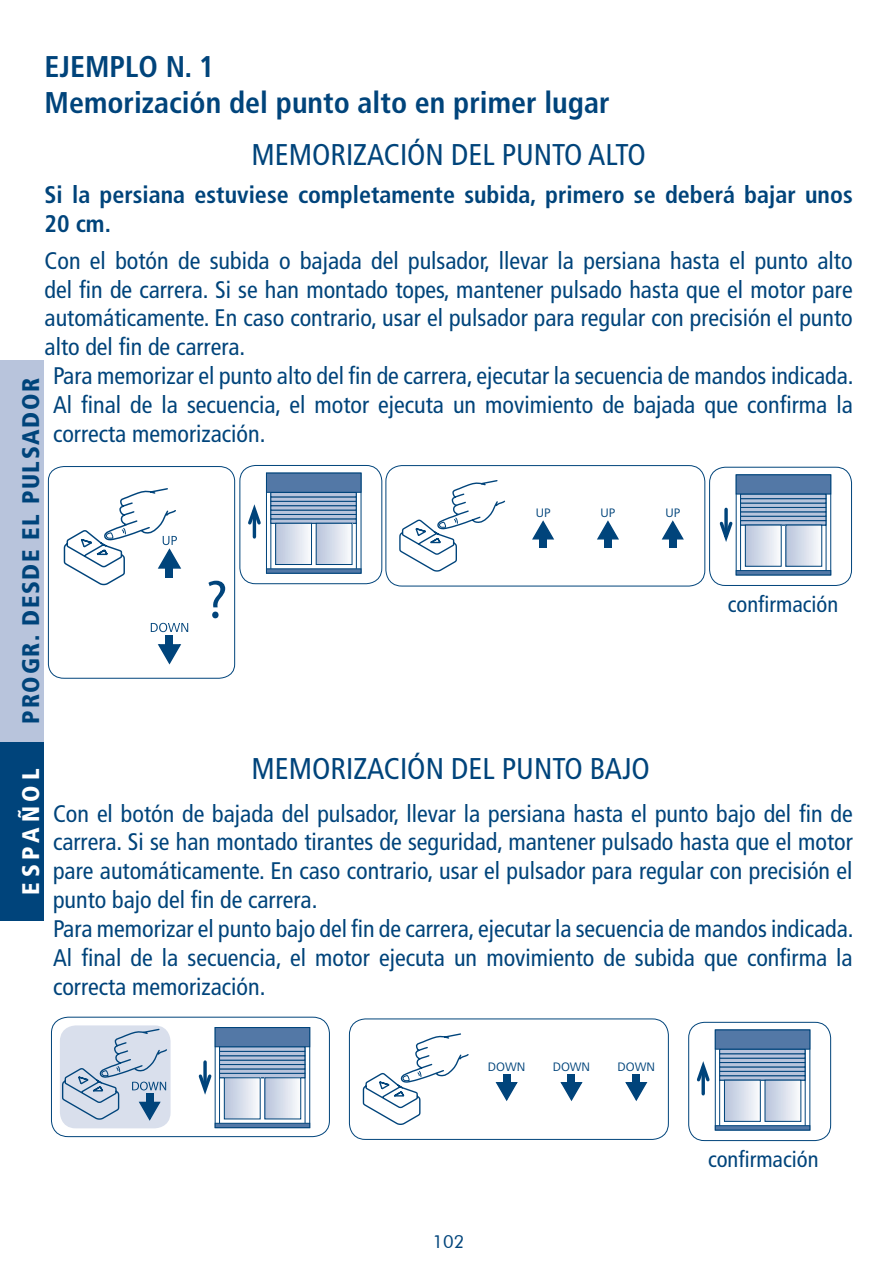
<style>
.page{position:relative;width:893px;height:1278px;background:#fff}
.page>*{position:absolute;margin:0;border:0;box-sizing:border-box;transform-origin:0 0}
.t1{font:condensed 30px "Frutiger LT Std";color:#00447b}
.t2{font:700 condensed 30px "Frutiger LT Std";color:#00447b}
.t3{font:condensed 24px/28.8px "Frutiger LT Std";color:#00447b;text-align:justify}
.t4{font:700 condensed 24px/28.8px "Frutiger LT Std";color:#00447b}
.t5{font:900 condensed 24px "Frutiger LT Std";letter-spacing:.07em;color:#00447b}
.t6{font:900 condensed 24px "Frutiger LT Std";letter-spacing:.2em;color:#fff}
.t7{font:condensed 22.5px "Frutiger LT Std";color:#00447b}
.t8{font:18px "Futura BT";color:#00447b}
.t9{font:12.6px "Frutiger Next LT";color:#00447b}
</style>
<div class="page">
<hr style="left:253px;top:511px;width:3px;height:26px;background:#00447b">
<svg style="left:248px;top:504px;width:13px;height:23px"></svg>
<div style="left:239px;top:465px;width:143px;height:119px;border:1px solid #00447b;border-radius:16px"></div>
<div style="left:266px;top:473px;width:95px;height:100px;border:1px solid #00447b"></div>
<div style="left:266px;top:473px;width:95px;height:20px;background:#5378a6;border:1px solid #00447b"></div>
<svg style="left:266px;top:569px;width:95px;height:4px"></svg>
<hr style="left:270px;top:492px;width:1px;height:77px;background:#00447b">
<hr style="left:356px;top:492px;width:1px;height:77px;background:#00447b">
<hr style="left:271px;top:523px;width:85px;height:1px;background:#00447b">
<svg style="left:271px;top:519px;width:85px;height:4px"></svg>
<svg style="left:271px;top:515px;width:85px;height:4px"></svg>
<svg style="left:271px;top:510px;width:85px;height:5px"></svg>
<svg style="left:271px;top:506px;width:85px;height:4px"></svg>
<svg style="left:271px;top:502px;width:85px;height:4px"></svg>
<svg style="left:271px;top:497px;width:85px;height:5px"></svg>
<svg style="left:271px;top:492px;width:85px;height:5px"></svg>
<svg style="left:318px;top:525px;width:30px;height:38px"></svg>
<div style="left:316px;top:523px;width:36px;height:42px;border:1px solid #00447b"></div>
<svg style="left:277px;top:525px;width:31px;height:38px"></svg>
<div style="left:275px;top:523px;width:37px;height:42px;border:1px solid #00447b"></div>
<svg style="left:399px;top:480px;width:107px;height:92px"></svg>
<div style="left:604px;top:535px;width:7px;height:13px;background:#00447b"></div>
<svg style="left:597px;top:520px;width:22px;height:21px"></svg>
<div style="left:539px;top:535px;width:8px;height:13px;background:#00447b"></div>
<svg style="left:532px;top:520px;width:23px;height:20px"></svg>
<div style="left:669px;top:535px;width:7px;height:13px;background:#00447b"></div>
<svg style="left:661px;top:520px;width:23px;height:21px"></svg>
<div style="left:385px;top:465px;width:320px;height:121px;border:1px solid #00447b;border-radius:16px"></div>
<svg style="left:724px;top:509px;width:4px;height:10px"></svg>
<svg style="left:719px;top:519px;width:14px;height:23px"></svg>
<div style="left:709px;top:467px;width:143px;height:119px;border:1px solid #00447b;border-radius:16px"></div>
<div style="left:736px;top:475px;width:95px;height:19px;background:#5378a6;border:1px solid #00447b"></div>
<svg style="left:736px;top:570px;width:95px;height:5px"></svg>
<hr style="left:740px;top:494px;width:1px;height:77px;background:#00447b">
<hr style="left:825px;top:494px;width:1px;height:76px;background:#00447b">
<hr style="left:740px;top:525px;width:86px;height:1px;background:#00447b">
<svg style="left:741px;top:521px;width:85px;height:4px"></svg>
<svg style="left:741px;top:516px;width:85px;height:5px"></svg>
<svg style="left:741px;top:512px;width:85px;height:4px"></svg>
<svg style="left:741px;top:508px;width:85px;height:4px"></svg>
<svg style="left:741px;top:503px;width:85px;height:5px"></svg>
<svg style="left:741px;top:499px;width:85px;height:4px"></svg>
<svg style="left:741px;top:494px;width:85px;height:5px"></svg>
<svg style="left:787px;top:527px;width:31px;height:37px"></svg>
<svg style="left:747px;top:527px;width:30px;height:37px"></svg>
<div style="left:503px;top:1074px;width:7px;height:12px;background:#00447b"></div>
<svg style="left:495px;top:1081px;width:23px;height:20px"></svg>
<div style="left:568px;top:1074px;width:7px;height:12px;background:#00447b"></div>
<svg style="left:560px;top:1081px;width:23px;height:20px"></svg>
<div style="left:632px;top:1074px;width:8px;height:12px;background:#00447b"></div>
<svg style="left:625px;top:1082px;width:23px;height:19px"></svg>
<svg style="left:362px;top:1033px;width:107px;height:92px"></svg>
<div style="left:349px;top:1019px;width:319px;height:121px;border:1px solid #00447b;border-radius:16px"></div>
<svg style="left:701px;top:1084px;width:4px;height:10px"></svg>
<svg style="left:697px;top:1061px;width:13px;height:23px"></svg>
<div style="left:688px;top:1022px;width:143px;height:119px;border:1px solid #00447b;border-radius:16px"></div>
<div style="left:715px;top:1030px;width:95px;height:100px;border:1px solid #00447b"></div>
<div style="left:715px;top:1030px;width:95px;height:19px;background:#5378a6;border:1px solid #00447b"></div>
<svg style="left:715px;top:1125px;width:95px;height:5px"></svg>
<hr style="left:719px;top:1049px;width:1px;height:77px;background:#00447b">
<hr style="left:804px;top:1049px;width:1px;height:76px;background:#00447b">
<hr style="left:719px;top:1080px;width:86px;height:1px;background:#00447b">
<svg style="left:719px;top:1076px;width:86px;height:4px"></svg>
<svg style="left:719px;top:1072px;width:86px;height:4px"></svg>
<svg style="left:719px;top:1067px;width:86px;height:5px"></svg>
<svg style="left:719px;top:1063px;width:86px;height:4px"></svg>
<svg style="left:719px;top:1058px;width:86px;height:5px"></svg>
<svg style="left:719px;top:1054px;width:86px;height:4px"></svg>
<svg style="left:719px;top:1049px;width:86px;height:5px"></svg>
<svg style="left:766px;top:1082px;width:31px;height:38px"></svg>
<svg style="left:726px;top:1082px;width:30px;height:38px"></svg>
<div style="left:724px;top:1080px;width:36px;height:42px;border:1px solid #00447b"></div>
<svg style="left:203px;top:1027px;width:108px;height:101px"></svg>
<svg style="left:203px;top:1062px;width:4px;height:10px"></svg>
<svg style="left:198px;top:1072px;width:16px;height:28px"></svg>
<div style="left:215px;top:1027px;width:95px;height:101px;border:1px solid #00447b"></div>
<div style="left:215px;top:1027px;width:95px;height:20px;background:#5378a6;border:1px solid #00447b"></div>
<svg style="left:215px;top:1123px;width:95px;height:5px"></svg>
<hr style="left:219px;top:1047px;width:1px;height:76px;background:#00447b">
<hr style="left:304px;top:1047px;width:1px;height:76px;background:#00447b">
<svg style="left:220px;top:1073px;width:85px;height:5px"></svg>
<svg style="left:220px;top:1069px;width:85px;height:4px"></svg>
<svg style="left:220px;top:1065px;width:85px;height:4px"></svg>
<svg style="left:220px;top:1060px;width:85px;height:5px"></svg>
<svg style="left:220px;top:1056px;width:85px;height:4px"></svg>
<svg style="left:220px;top:1052px;width:85px;height:4px"></svg>
<svg style="left:220px;top:1047px;width:85px;height:5px"></svg>
<svg style="left:267px;top:1079px;width:32px;height:38px"></svg>
<svg style="left:226px;top:1079px;width:32px;height:38px"></svg>
<div style="left:224px;top:1077px;width:36px;height:42px;border:1px solid #00447b"></div>
<div style="left:51px;top:1017px;width:279px;height:120px;border:1px solid #00447b;border-radius:16px"></div>
<div style="left:60px;top:1025px;width:110px;height:103px;background:#d9dfec;border-radius:16px"></div>
<svg style="left:61px;top:1028px;width:107px;height:94px"></svg>
<div style="left:48px;top:466px;width:187px;height:213px;border:1px solid #00447b;border-radius:15px"></div>
<svg style="left:208px;top:581px;width:17px;height:37px"></svg>
<div style="left:166px;top:635px;width:7px;height:14px;background:#00447b"></div>
<svg style="left:157px;top:643px;width:25px;height:22px"></svg>
<svg style="left:151px;top:623px;width:7px;height:9px"></svg>
<svg style="left:159px;top:623px;width:8px;height:9px"></svg>
<div style="left:160px;top:624px;width:6px;height:7px;background:#fff;border-radius:50%"></div>
<svg style="left:168px;top:623px;width:20px;height:9px"></svg>
<svg style="left:63px;top:488px;width:119px;height:98px"></svg>
<div style="left:0;top:360px;width:44px;height:382px;background:#b8c4dc"></div>
<div style="left:0;top:742px;width:44px;height:179px;background:#00447b"></div>
<p class="t2" style="left:45px;top:49px;width:171px">EJEMPLO N. 1</p>
<p class="t2" style="left:45px;top:85px;width:566px">Memorización del punto alto en primer lugar</p>
<p class="t1" style="left:251px;top:137px;width:396px">MEMORIZACIÓN DEL PUNTO ALTO</p>
<p class="t4" style="left:45px;top:180px;width:809px">Si la persiana estuviese completamente subida, primero se deberá bajar unos<br>20 cm.</p>
<p class="t3" style="left:45px;top:246px;width:809px">Con el botón de subida o bajada del pulsador, llevar la persiana hasta el punto alto del fin de carrera. Si se han montado topes, mantener pulsado hasta que el motor pare automáticamente. En caso contrario, usar el pulsador para regular con precisión el punto alto del fin de carrera.</p>
<p class="t3" style="left:53px;top:361px;width:802px">Para memorizar el punto alto del fin de carrera, ejecutar la secuencia de mandos indicada.<br>Al final de la secuencia, el motor ejecuta un movimiento de bajada que confirma la correcta memorización.</p>
<p class="t5" style="left:16px;top:723px;width:347px;rotate:-90deg">PROGR. DESDE EL PULSADOR</p>
<p class="t9" style="left:536px;top:506px;width:16px">UP</p>
<p class="t9" style="left:600px;top:506px;width:16px">UP</p>
<p class="t9" style="left:665px;top:506px;width:16px">UP</p>
<p class="t7" style="left:727px;top:591px;width:112px">confirmación</p>
<p class="t6" style="left:16px;top:895px;width:127px;rotate:-90deg">ESPAÑOL</p>
<p class="t1" style="left:251px;top:752px;width:400px">MEMORIZACIÓN DEL PUNTO BAJO</p>
<p class="t3" style="left:53px;top:799px;width:801px">Con el botón de bajada del pulsador, llevar la persiana hasta el punto bajo del fin de carrera. Si se han montado tirantes de seguridad, mantener pulsado hasta que el motor pare automáticamente. En caso contrario, usar el pulsador para regular con precisión el punto bajo del fin de carrera.</p>
<p class="t3" style="left:53px;top:914px;width:802px">Para memorizar el punto bajo del fin de carrera, ejecutar la secuencia de mandos indicada.<br>Al final de la secuencia, el motor ejecuta un movimiento de subida que confirma la correcta memorización.</p>
<p class="t9" style="left:488px;top:1059px;width:39px">DOWN</p>
<p class="t9" style="left:553px;top:1059px;width:39px">DOWN</p>
<p class="t9" style="left:617px;top:1059px;width:39px">DOWN</p>
<p class="t8" style="left:432px;top:1231px;width:33px">102</p>
<p class="t7" style="left:708px;top:1146px;width:112px">confirmación</p>
</div>
